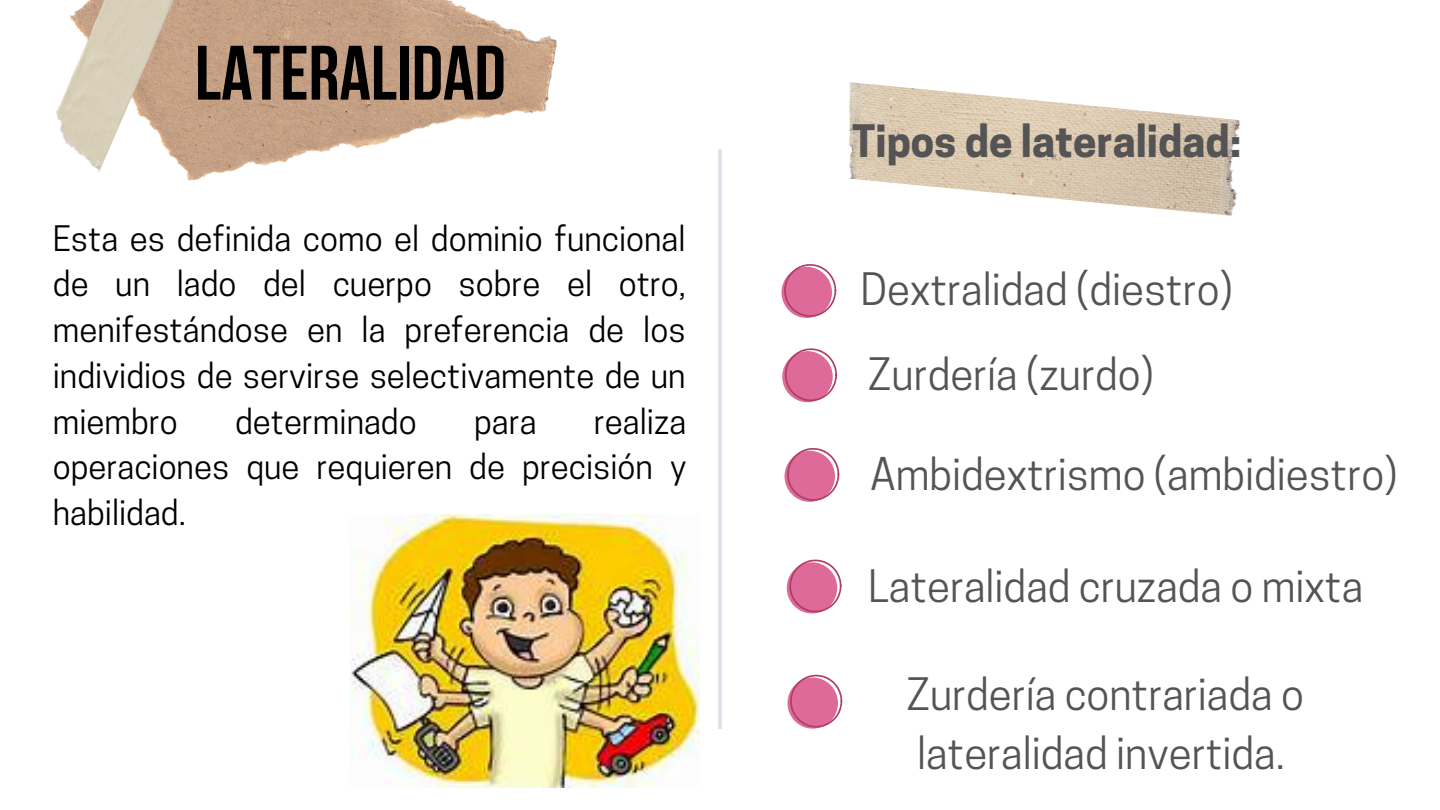
<style>
.page{position:relative;width:1440px;height:810px;background:#fff}
.page>*{position:absolute;margin:0;border:0;box-sizing:border-box;transform-origin:0 0}
.t1{font:77px "Bebas Neue Cyrillic";color:#000}
.t2{font:42px/85.8px "Cooper Hewitt";color:#545454}
.t3{font:700 42px "Cooper Hewitt";color:#545454}
.t4{font:33px/45.8px "Cooper Hewitt";color:#000;text-align:justify}
</style>
<div class="page">
<hr style="left:718px;top:149px;width:4px;height:580px;background:#dce3ed">
<img style="left:186px;top:0;width:370px;height:181px">
<img style="left:56px;top:0;width:151px;height:172px">
<img style="left:848px;top:82px;width:392px;height:134px">
<img style="left:350px;top:515px;width:350px;height:273px">
<svg style="left:784px;top:264px;width:52px;height:53px"></svg>
<svg style="left:782px;top:351px;width:51px;height:51px"></svg>
<svg style="left:785px;top:348px;width:52px;height:53px"></svg>
<svg style="left:787px;top:448px;width:52px;height:53px"></svg>
<svg style="left:789px;top:560px;width:53px;height:52px"></svg>
<svg style="left:790px;top:675px;width:52px;height:53px"></svg>
<h1 class="t1" style="left:195px;top:42px;width:312px">LATERALIDAD</h1>
<p class="t4" style="left:53px;top:219px;width:635px">Esta es definida como el dominio funcional de un lado del cuerpo sobre el otro, menifestándose en la preferencia de los individios de servirse selectivamente de un miembro</p>
<p class="t4" style="left:53px;top:402px;width:635px;text-indent:541px">realiza operaciones que requieren de precisión y habilidad.</p>
<p class="t4" style="left:235px;top:402px;width:183px">determinado</p>
<p class="t4" style="left:474px;top:402px;width:64px">para</p>
<p class="t3" style="left:852px;top:126px;width:391px">Tipos de lateralidad:</p>
<p class="t2" style="left:860px;top:251px;width:374px">Dextralidad (diestro)<br>Zurdería (zurdo)</p>
<p class="t2" style="left:870px;top:437px;width:529px">Ambidextrismo (ambidiestro)</p>
<p class="t2" style="left:868px;top:549px;width:496px">Lateralidad cruzada o mixta</p>
<p class="t2" style="left:906px;top:670px;width:399px;line-height:58.5px">Zurdería contrariada o lateralidad invertida.</p>
</div>
